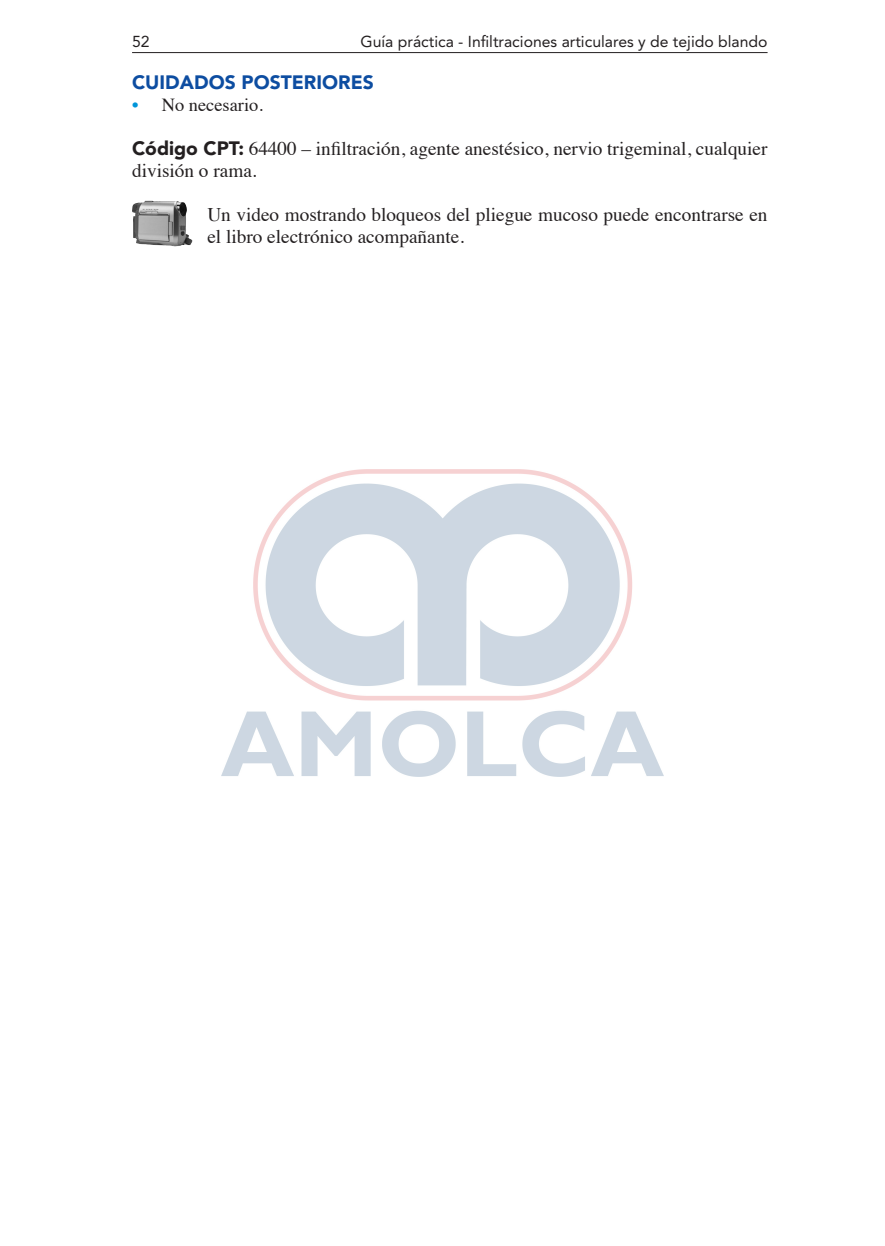
<style>
.page{position:relative;width:885px;height:1246px;background:#fff}
.page>*{position:absolute;margin:0;border:0;box-sizing:border-box;transform-origin:0 0}
.Normal_Text{font:19.25px/21.9px "Times";color:#231f20}
.Títulos{font:900 19.25px "Avenir LT Pro";color:#0d4da1}
.Tab_s{font:18.38px "Times";color:#231f20}
.t1{font:15.75px "Avenir LT Pro";color:#231f20}
.s1{color:#0095d9}
.s2{font-family:"Avenir LT Pro";font-weight:900}
</style>
<div class="page">
<img style="left:221px;top:469px;width:442px;height:307px">
<hr style="left:132px;top:52px;width:635px;height:1px;background:#231f20">
<img style="left:132px;top:201px;width:60px;height:46px">
<p class="t1" style="left:132px;top:32px;width:19px">52</p>
<p class="t1" style="left:360px;top:32px;width:408px">Guía práctica - Infiltraciones articulares y de tejido blando</p>
<p class="Títulos" style="left:132px;top:71px;width:243px">CUIDADOS POSTERIORES</p>
<p class="Tab_s" style="left:132px;top:88px;width:132px"><span class="s1">•</span> No necesario.</p>
<p class="Normal_Text" style="left:132px;top:136px;width:636px"><span class="s2">Código CPT:</span> 64400 – infiltración, agente anestésico, nervio trigeminal, cualquier división o rama.</p>
<p class="Normal_Text" style="left:207px;top:202px;width:561px">Un video mostrando bloqueos del pliegue mucoso puede encontrarse en el libro electrónico acompañante.</p>
</div>
